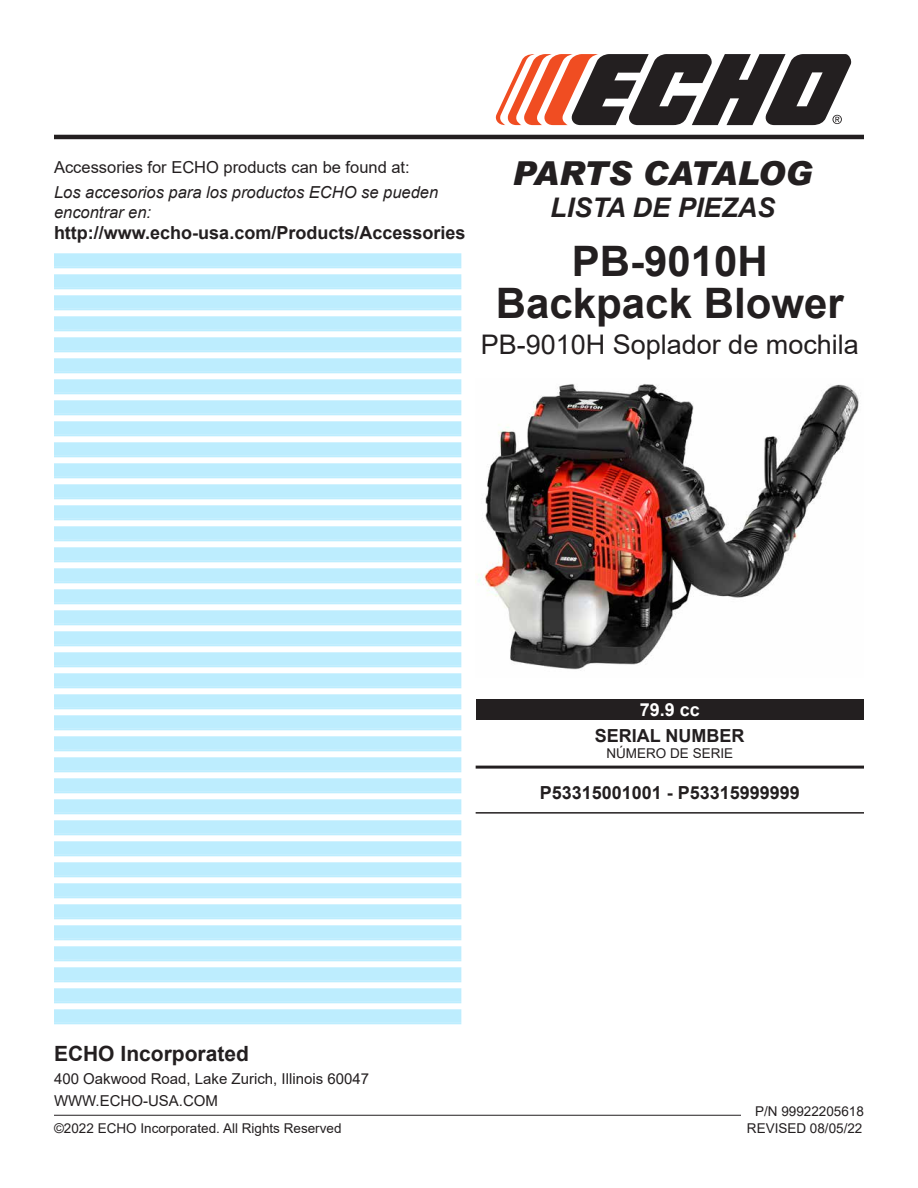
<style>
.page{position:relative;width:918px;height:1188px;background:#fff}
.page>*{position:absolute;margin:0;border:0;box-sizing:border-box;transform-origin:0 0}
.t1{font:700 42px/42px "Arial";color:#231f20;text-align:center}
.t2{font:italic 900 33px "Arial";letter-spacing:-.015em;color:#231f20}
.t3{font:27px "Arial";color:#231f20}
.t4{font:italic 700 27px "Arial";color:#231f20}
.t5{font:700 21px "Arial";color:#231f20}
.t6{font:700 18px "Arial";color:#231f20}
.t7{font:700 18px "Arial";color:#fff}
.t8{font:italic 16.5px/19.8px "Arial";color:#231f20}
.t9{font:16.5px "Arial";color:#231f20}
.t10{font:15px/22.5px "Arial";color:#231f20}
.t11{font:13.5px "Arial";color:#231f20}
</style>
<div class="page">
<svg style="left:495px;top:54px;width:357px;height:71px"></svg>
<hr style="left:54px;top:135px;width:810px;height:4px;background:#231f20">
<hr style="left:54px;top:1115px;width:687px;height:1px;background:#231f20">
<hr style="left:476px;top:766px;width:388px;height:3px;background:#231f20">
<hr style="left:476px;top:812px;width:388px;height:2px;background:#231f20">
<div style="left:476px;top:700px;width:388px;height:20px;background:#231f20"></div>
<div style="left:54px;top:253px;width:407px;height:14px;background:#bdedfe"></div>
<hr style="left:54px;top:267px;width:407px;height:1px;background:#bdedfe">
<div style="left:54px;top:274px;width:407px;height:14px;background:#bdedfe"></div>
<hr style="left:54px;top:288px;width:407px;height:1px;background:#bdedfe">
<div style="left:54px;top:295px;width:407px;height:14px;background:#bdedfe"></div>
<hr style="left:54px;top:309px;width:407px;height:1px;background:#bdedfe">
<div style="left:54px;top:316px;width:407px;height:14px;background:#bdedfe"></div>
<hr style="left:54px;top:330px;width:407px;height:1px;background:#bdedfe">
<div style="left:54px;top:337px;width:407px;height:14px;background:#bdedfe"></div>
<hr style="left:54px;top:351px;width:407px;height:1px;background:#bdedfe">
<div style="left:54px;top:358px;width:407px;height:14px;background:#bdedfe"></div>
<hr style="left:54px;top:372px;width:407px;height:1px;background:#bdedfe">
<div style="left:54px;top:379px;width:407px;height:14px;background:#bdedfe"></div>
<hr style="left:54px;top:393px;width:407px;height:1px;background:#bdedfe">
<div style="left:54px;top:400px;width:407px;height:14px;background:#bdedfe"></div>
<hr style="left:54px;top:414px;width:407px;height:1px;background:#bdedfe">
<div style="left:54px;top:421px;width:407px;height:14px;background:#bdedfe"></div>
<hr style="left:54px;top:435px;width:407px;height:1px;background:#bdedfe">
<div style="left:54px;top:442px;width:407px;height:14px;background:#bdedfe"></div>
<hr style="left:54px;top:456px;width:407px;height:1px;background:#bdedfe">
<div style="left:54px;top:463px;width:407px;height:14px;background:#bdedfe"></div>
<hr style="left:54px;top:477px;width:407px;height:1px;background:#bdedfe">
<div style="left:54px;top:484px;width:407px;height:14px;background:#bdedfe"></div>
<hr style="left:54px;top:498px;width:407px;height:1px;background:#bdedfe">
<div style="left:54px;top:505px;width:407px;height:14px;background:#bdedfe"></div>
<hr style="left:54px;top:519px;width:407px;height:1px;background:#bdedfe">
<div style="left:54px;top:526px;width:407px;height:14px;background:#bdedfe"></div>
<hr style="left:54px;top:540px;width:407px;height:1px;background:#bdedfe">
<div style="left:54px;top:547px;width:407px;height:14px;background:#bdedfe"></div>
<hr style="left:54px;top:561px;width:407px;height:1px;background:#bdedfe">
<div style="left:54px;top:568px;width:407px;height:14px;background:#bdedfe"></div>
<hr style="left:54px;top:582px;width:407px;height:1px;background:#bdedfe">
<div style="left:54px;top:589px;width:407px;height:14px;background:#bdedfe"></div>
<hr style="left:54px;top:603px;width:407px;height:1px;background:#bdedfe">
<div style="left:54px;top:610px;width:407px;height:14px;background:#bdedfe"></div>
<hr style="left:54px;top:624px;width:407px;height:1px;background:#bdedfe">
<div style="left:54px;top:631px;width:407px;height:14px;background:#bdedfe"></div>
<hr style="left:54px;top:645px;width:407px;height:1px;background:#bdedfe">
<div style="left:54px;top:652px;width:407px;height:14px;background:#bdedfe"></div>
<hr style="left:54px;top:666px;width:407px;height:1px;background:#bdedfe">
<div style="left:54px;top:673px;width:407px;height:14px;background:#bdedfe"></div>
<hr style="left:54px;top:687px;width:407px;height:1px;background:#bdedfe">
<div style="left:54px;top:694px;width:407px;height:14px;background:#bdedfe"></div>
<hr style="left:54px;top:708px;width:407px;height:1px;background:#bdedfe">
<div style="left:54px;top:715px;width:407px;height:14px;background:#bdedfe"></div>
<hr style="left:54px;top:729px;width:407px;height:1px;background:#bdedfe">
<div style="left:54px;top:736px;width:407px;height:14px;background:#bdedfe"></div>
<hr style="left:54px;top:750px;width:407px;height:1px;background:#bdedfe">
<div style="left:54px;top:757px;width:407px;height:14px;background:#bdedfe"></div>
<hr style="left:54px;top:771px;width:407px;height:1px;background:#bdedfe">
<div style="left:54px;top:778px;width:407px;height:14px;background:#bdedfe"></div>
<hr style="left:54px;top:792px;width:407px;height:1px;background:#bdedfe">
<div style="left:54px;top:799px;width:407px;height:14px;background:#bdedfe"></div>
<hr style="left:54px;top:813px;width:407px;height:1px;background:#bdedfe">
<div style="left:54px;top:820px;width:407px;height:14px;background:#bdedfe"></div>
<hr style="left:54px;top:834px;width:407px;height:1px;background:#bdedfe">
<div style="left:54px;top:841px;width:407px;height:14px;background:#bdedfe"></div>
<hr style="left:54px;top:855px;width:407px;height:1px;background:#bdedfe">
<div style="left:54px;top:862px;width:407px;height:14px;background:#bdedfe"></div>
<hr style="left:54px;top:876px;width:407px;height:1px;background:#bdedfe">
<div style="left:54px;top:883px;width:407px;height:14px;background:#bdedfe"></div>
<hr style="left:54px;top:897px;width:407px;height:1px;background:#bdedfe">
<div style="left:54px;top:904px;width:407px;height:14px;background:#bdedfe"></div>
<hr style="left:54px;top:918px;width:407px;height:1px;background:#bdedfe">
<div style="left:54px;top:925px;width:407px;height:14px;background:#bdedfe"></div>
<hr style="left:54px;top:939px;width:407px;height:1px;background:#bdedfe">
<div style="left:54px;top:946px;width:407px;height:14px;background:#bdedfe"></div>
<hr style="left:54px;top:960px;width:407px;height:1px;background:#bdedfe">
<div style="left:54px;top:967px;width:407px;height:14px;background:#bdedfe"></div>
<hr style="left:54px;top:981px;width:407px;height:1px;background:#bdedfe">
<div style="left:54px;top:988px;width:407px;height:14px;background:#bdedfe"></div>
<hr style="left:54px;top:1002px;width:407px;height:1px;background:#bdedfe">
<div style="left:54px;top:1009px;width:407px;height:14px;background:#bdedfe"></div>
<hr style="left:54px;top:1023px;width:407px;height:1px;background:#bdedfe">
<img style="left:478px;top:384px;width:381px;height:287px">
<p class="t9" style="left:54px;top:156px;width:357px">Accessories for ECHO products can be found at:</p>
<p class="t8" style="left:54px;top:182px;width:386px">Los accesorios para los productos ECHO se pueden encontrar en:</p>
<h3 class="t6" style="left:54px;top:220px;width:413px">http://www.echo-usa.com/Products/Accessories</h3>
<h2 class="t2" style="left:513px;top:153px;width:302px">PARTS CATALOG</h2>
<h3 class="t4" style="left:550px;top:189px;width:227px">LISTA DE PIEZAS</h3>
<h1 class="t1" style="left:496px;top:240px;width:349px">PB-9010H<br>Backpack Blower</h1>
<h3 class="t3" style="left:481px;top:325px;width:380px">PB-9010H Soplador de mochila</h3>
<h3 class="t5" style="left:54px;top:1039px;width:196px">ECHO Incorporated</h3>
<p class="t10" style="left:54px;top:1067px;width:317px">400 Oakwood Road, Lake Zurich, Illinois 60047<br>WWW.ECHO-USA.COM</p>
<h3 class="t7" style="left:640px;top:697px;width:62px">79.9 cc</h3>
<h3 class="t6" style="left:595px;top:723px;width:151px">SERIAL NUMBER</h3>
<p class="t11" style="left:606px;top:744px;width:128px">NÚMERO DE SERIE</p>
<h3 class="t6" style="left:540px;top:780px;width:262px">P53315001001 - P53315999999</h3>
<p class="t11" style="left:755px;top:1102px;width:110px">P/N 99922205618</p>
<p class="t11" style="left:54px;top:1118px;width:289px">©2022 ECHO Incorporated. All Rights Reserved</p>
<p class="t11" style="left:747px;top:1118px;width:117px">REVISED 08/05/22</p>
</div>
